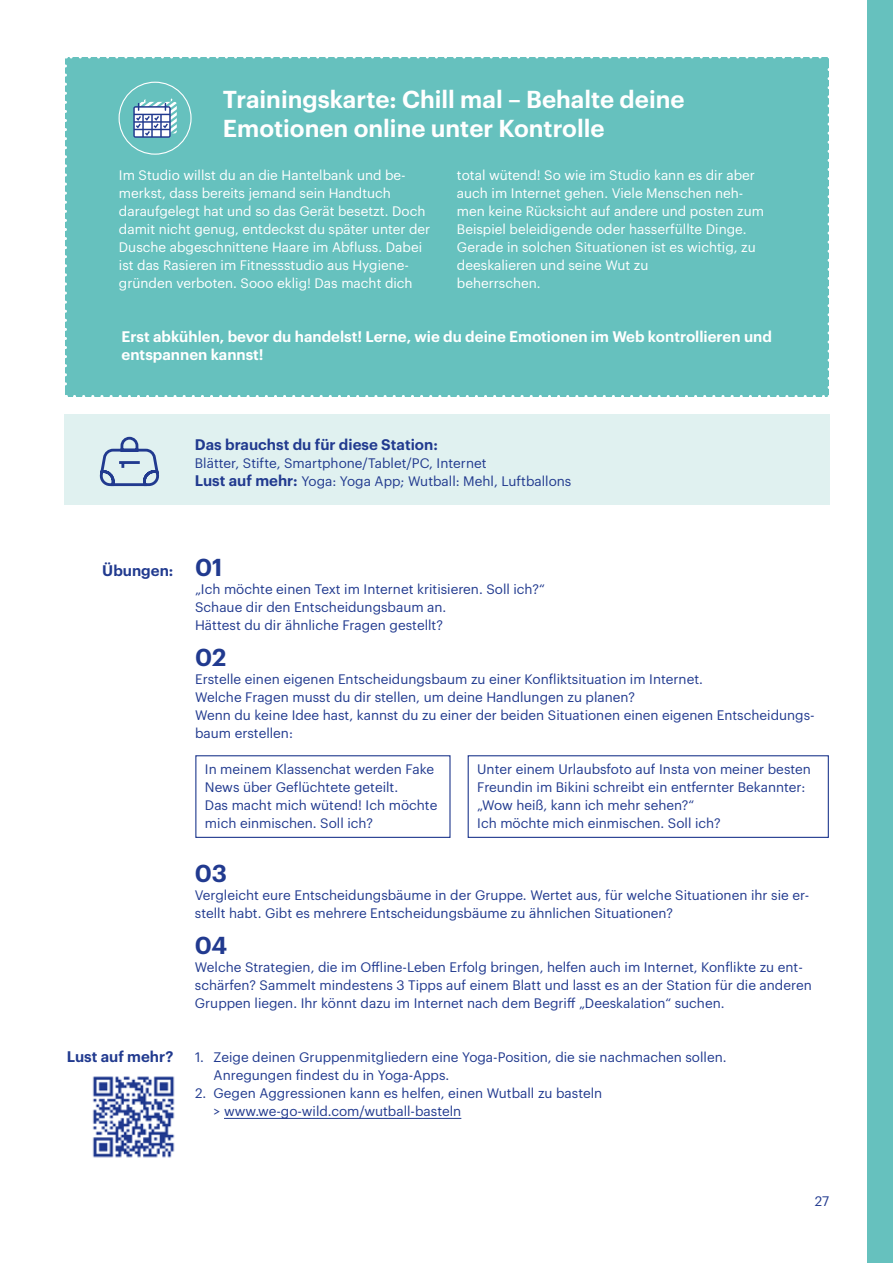
<style>
.page{position:relative;width:893px;height:1263px;background:#fff}
.page>*{position:absolute;margin:0;border:0;box-sizing:border-box;transform-origin:0 0}
.t1{font:600 24px/28.8px "Graphik";color:#fff}
.t2{font:600 24px "Graphik";letter-spacing:-.005em;color:#213a8f}
.t3{font:600 15px/18px "Graphik";color:#fff}
.t4{font:600 15px "Graphik";color:#213a8f}
.t5{font:13.5px/18px "Graphik";color:#213a8f}
.t6{font:13.5px/18px "Graphik";color:#fff}
.s1{font-weight:600;font-size:15px}
</style>
<div class="page">
<div style="left:867px;top:0;width:26px;height:1263px;background:#66c1be"></div>
<div style="left:66px;top:57px;width:763px;height:339px;background:#66c1be"></div>
<svg style="left:65px;top:66px;width:2px;height:330px"></svg>
<svg style="left:74px;top:395px;width:755px;height:2px"></svg>
<svg style="left:828px;top:57px;width:1px;height:330px"></svg>
<svg style="left:66px;top:57px;width:754px;height:2px"></svg>
<div style="left:64px;top:414px;width:765px;height:90px;background:#e0f1f0"></div>
<hr style="left:224px;top:1118px;width:237px;height:1px;background:#213a8f">
<div style="left:195px;top:755px;width:256px;height:83px;border:1px solid #213a8f"></div>
<div style="left:468px;top:755px;width:361px;height:83px;border:1px solid #213a8f"></div>
<svg style="left:99px;top:436px;width:60px;height:51px"></svg>
<img style="left:92px;top:1076px;width:83px;height:82px">
<div style="left:119px;top:82px;width:73px;height:73px;border:1px solid #fff;border-radius:50%"></div>
<svg style="left:133px;top:99px;width:44px;height:39px;background:#9eb8d0"></svg>
<h1 class="t1" style="left:223px;top:83px;width:463px">Trainingskarte: Chill mal – Behalte deine<br>Emotionen online unter Kontrolle</h1>
<p class="t6" style="left:119px;top:165px;width:313px">Im Studio willst du an die Hantelbank und be&shy;merkst, dass bereits jemand sein Handtuch daraufgelegt hat und so das Gerät besetzt. Doch damit nicht genug, entdeckst du später unter der Dusche abgeschnittene Haare im Abfluss. Dabei ist das Rasieren im Fitnessstudio aus Hygiene&shy;gründen verboten. Sooo eklig! Das macht dich</p>
<p class="t6" style="left:457px;top:165px;width:309px">total wütend! So wie im Studio kann es dir aber auch im Internet gehen. Viele Menschen neh&shy;men keine Rücksicht auf andere und posten zum Beispiel beleidigende oder hasserfüllte Dinge.<br>Gerade in solchen Situationen ist es wichtig, zu deeskalieren und seine Wut zu<br>beherrschen.</p>
<p class="t3" style="left:122px;top:326px;width:652px">Erst abkühlen, bevor du handelst! Lerne, wie du deine Emotionen im Web kontrollieren und entspannen kannst!</p>
<p class="t4" style="left:195px;top:433px;width:245px">Das brauchst du für diese Station:</p>
<p class="t5" style="left:195px;top:453px;width:378px">Blätter, Stifte, Smartphone/Tablet/PC, Internet<br><span class="s1">Lust auf mehr:</span> Yoga: Yoga App; Wutball: Mehl, Luftballons</p>
<p class="t4" style="left:102px;top:559px;width:73px">Übungen:</p>
<p class="t4" style="left:67px;top:1045px;width:108px">Lust auf mehr?</p>
<h1 class="t2" style="left:195px;top:549px;width:29px">01</h1>
<p class="t5" style="left:195px;top:579px;width:351px">„Ich möchte einen Text im Internet kritisieren. Soll ich?“<br>Schaue dir den Entscheidungsbaum an.<br>Hättest du dir ähnliche Fragen gestellt?</p>
<h1 class="t2" style="left:195px;top:639px;width:33px">02</h1>
<p class="t5" style="left:195px;top:669px;width:621px">Erstelle einen eigenen Entscheidungsbaum zu einer Konfliktsituation im Internet.<br>Welche Fragen musst du dir stellen, um deine Handlungen zu planen?<br>Wenn du keine Idee hast, kannst du zu einer der beiden Situationen einen eigenen Entscheidungs&shy;baum erstellen:</p>
<p class="t5" style="left:205px;top:759px;width:234px">In meinem Klassenchat werden Fake<br>News über Geflüchtete geteilt.<br>Das macht mich wütend! Ich möchte mich einmischen. Soll ich?</p>
<p class="t5" style="left:477px;top:759px;width:335px">Unter einem Urlaubsfoto auf Insta von meiner besten Freundin im Bikini schreibt ein entfernter Bekannter: „Wow heiß, kann ich mehr sehen?“<br>Ich möchte mich einmischen. Soll ich?</p>
<h1 class="t2" style="left:195px;top:855px;width:34px">03</h1>
<p class="t5" style="left:195px;top:885px;width:616px">Vergleicht eure Entscheidungsbäume in der Gruppe. Wertet aus, für welche Situationen ihr sie er&shy;stellt habt. Gibt es mehrere Entscheidungsbäume zu ähnlichen Situationen?</p>
<h1 class="t2" style="left:195px;top:927px;width:34px">04</h1>
<p class="t5" style="left:195px;top:957px;width:618px">Welche Strategien, die im Offline-Leben Erfolg bringen, helfen auch im Internet, Konflikte zu ent&shy;schärfen? Sammelt mindestens 3 Tipps auf einem Blatt und lasst es an der Station für die anderen<br>Gruppen liegen. Ihr könnt dazu im Internet nach dem Begriff „Deeskalation“ suchen.</p>
<p class="t5" style="left:214px;top:1047px;width:514px;text-indent:-18px">1. Zeige deinen Gruppenmitgliedern eine Yoga-Position, die sie nachmachen sollen.<br>Anregungen findest du in Yoga-Apps.</p>
<p class="t5" style="left:214px;top:1083px;width:390px;text-indent:-18px">2. Gegen Aggressionen kann es helfen, einen Wutball zu basteln &gt; www.we-go-wild.com/wutball-basteln</p>
<p class="t5" style="left:815px;top:1191px;width:16px">27</p>
</div>
